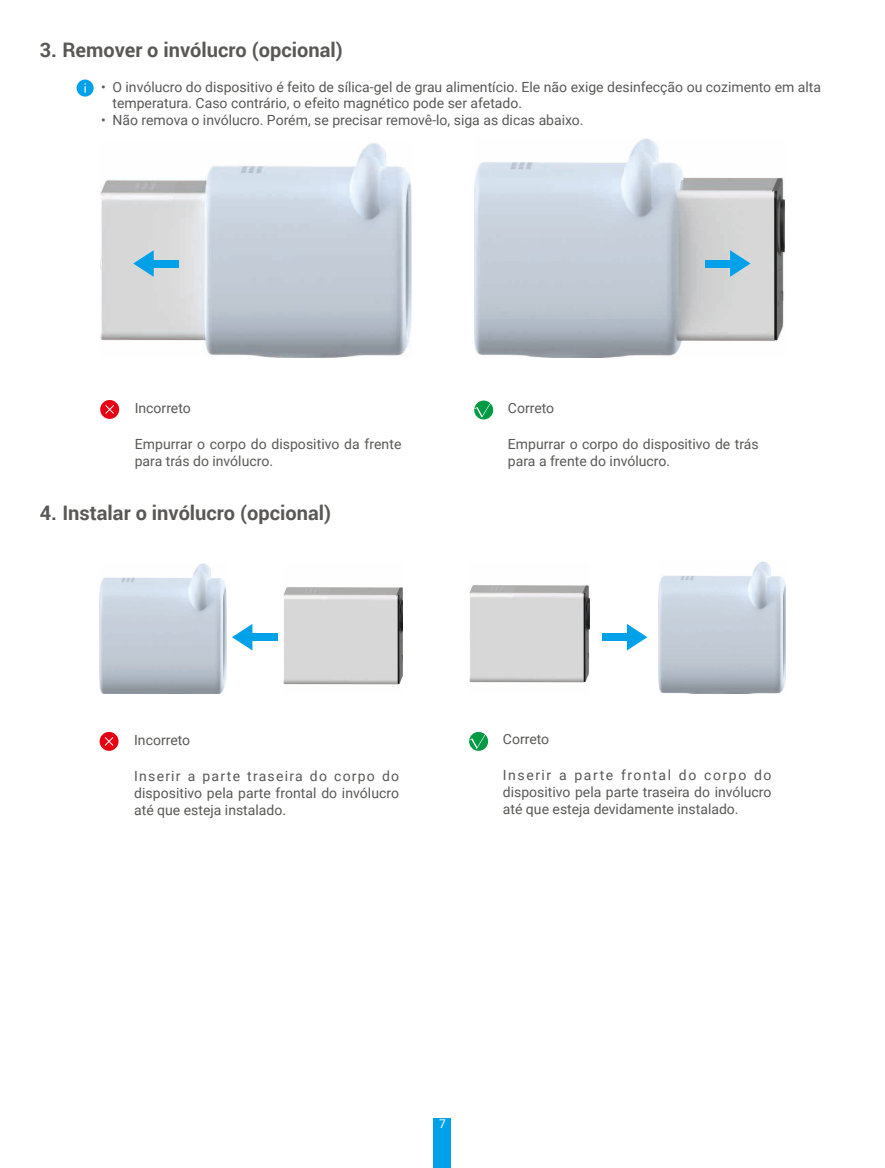
<style>
.page{position:relative;width:885px;height:1168px;background:#fff}
.page>*{position:absolute;margin:0;border:0;box-sizing:border-box;transform-origin:0 0}
.t1{font:700 20px "Roboto";color:#595857}
.t2{font:14px/16.8px "Roboto";color:#595857}
.t3{font:12px "Roboto";color:#fff}
</style>
<div class="page">
<div style="left:434px;top:1118px;width:17px;height:50px;background:#00a1e9"></div>
<div style="left:77px;top:80px;width:17px;height:17px;background:#00a1e9;border-radius:50%"></div>
<svg style="left:84px;top:83px;width:2px;height:10px"></svg>
<div style="left:100px;top:400px;width:19px;height:19px;background:#e60013;border-radius:50%"></div>
<svg style="left:105px;top:405px;width:9px;height:9px"></svg>
<img style="left:100px;top:143px;width:311px;height:215px">
<div style="left:153px;top:260px;width:26px;height:7px;background:#00a1e9"></div>
<svg style="left:133px;top:250px;width:21px;height:27px"></svg>
<div style="left:474px;top:401px;width:19px;height:18px;background:#094;border-radius:50%"></div>
<svg style="left:474px;top:403px;width:16px;height:14px"></svg>
<img style="left:474px;top:138px;width:310px;height:220px">
<div style="left:705px;top:260px;width:25px;height:7px;background:#00a1e9"></div>
<svg style="left:730px;top:250px;width:20px;height:27px"></svg>
<div style="left:252px;top:633px;width:25px;height:8px;background:#00a1e9"></div>
<svg style="left:232px;top:624px;width:20px;height:26px"></svg>
<img style="left:100px;top:563px;width:126px;height:131px">
<img style="left:283px;top:587px;width:119px;height:98px">
<div style="left:602px;top:633px;width:25px;height:8px;background:#00a1e9"></div>
<svg style="left:627px;top:624px;width:20px;height:26px"></svg>
<img style="left:658px;top:562px;width:127px;height:132px">
<img style="left:469px;top:585px;width:120px;height:98px">
<div style="left:100px;top:732px;width:18px;height:19px;background:#e60013;border-radius:50%"></div>
<svg style="left:105px;top:737px;width:8px;height:9px"></svg>
<svg style="left:469px;top:732px;width:19px;height:19px"></svg>
<svg style="left:469px;top:734px;width:16px;height:15px"></svg>
<h1 class="t1" style="left:40px;top:36px;width:304px">3. Remover o invólucro (opcional)</h1>
<p class="t2" style="left:112px;top:78px;width:710px;text-indent:-11px">• O invólucro do dispositivo é feito de sílica-gel de grau alimentício. Ele não exige desinfecção ou cozimento em alta temperatura. Caso contrário, o efeito magnético pode ser afetado.</p>
<p class="t2" style="left:101px;top:111px;width:484px">• Não remova o invólucro. Porém, se precisar removê-lo, siga as dicas abaixo.</p>
<p class="t2" style="left:135px;top:399px;width:58px">Incorreto</p>
<p class="t2" style="left:135px;top:435px;width:268px">Empurrar o corpo do dispositivo da frente para trás do invólucro.</p>
<h1 class="t1" style="left:40px;top:498px;width:293px">4. Instalar o invólucro (opcional)</h1>
<p class="t2" style="left:134px;top:731px;width:58px">Incorreto</p>
<p class="t2" style="left:134px;top:767px;width:266px;text-align:justify">Inserir a parte traseira do corpo do dispositivo pela parte frontal do invólucro até que esteja instalado.</p>
<p class="t2" style="left:508px;top:399px;width:48px">Correto</p>
<p class="t2" style="left:508px;top:435px;width:252px">Empurrar o corpo do dispositivo de trás para a frente do invólucro.</p>
<p class="t2" style="left:503px;top:730px;width:48px">Correto</p>
<p class="t2" style="left:503px;top:766px;width:270px;text-align:justify">Inserir a parte frontal do corpo do dispositivo pela parte traseira do invólucro até que esteja devidamente instalado.</p>
<p class="t3" style="left:439px;top:1116px;width:8px">7</p>
</div>
